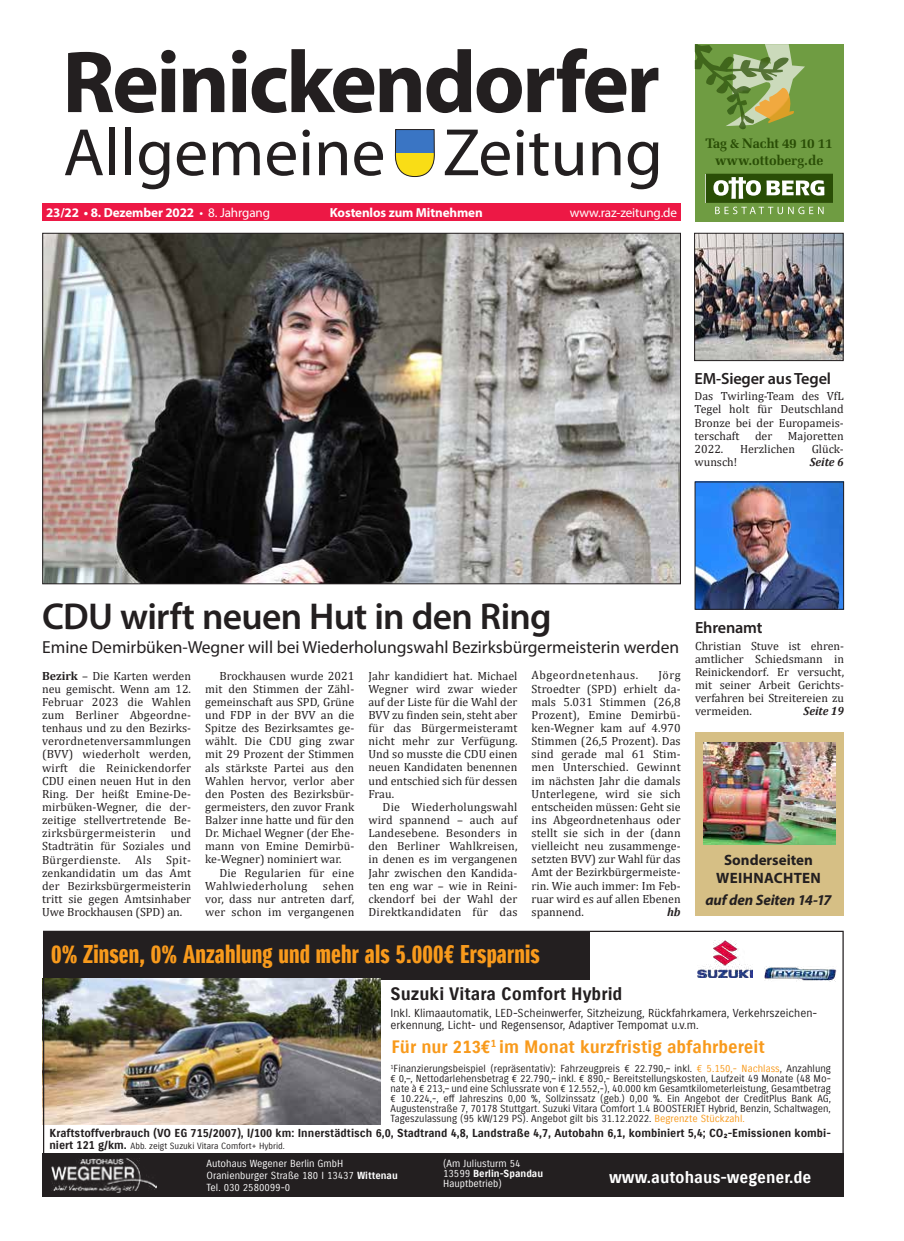
<style>
.page{position:relative;width:904px;height:1241px;background:#fff}
.page>*{position:absolute;margin:0;border:0;box-sizing:border-box;transform-origin:0 0}
.t1{font:700 88.5px "Myriad Pro";letter-spacing:-.03em;color:#231f20}
.t2{font:67.5px "Myriad Pro";color:#231f20}
.t3{font:600 37.5px "Myriad Pro";letter-spacing:-.02em;color:#231f20}
.t4{font:25px "Suzuki PRO Headline";letter-spacing:.005em;color:#f89a1c}
.t5{font:17.5px "Myriad Pro";color:#231f20}
.t6{font:17.5px "Suzuki PRO Bold";color:#f89a1c}
.t7{font:17.5px "Suzuki PRO Bold";color:#231f20}
.t8{font:600 16.25px "Myriad Pro";letter-spacing:-.01em;color:#231f20}
.t9{font:16.25px "Suzuki PRO Bold";color:#fff}
.t10{font:700 15px/18px "Myriad Pro";color:#231f20;text-align:center}
.t11{font:italic 700 15px "Myriad Pro";letter-spacing:-.01em;color:#231f20}
.t12{font:700 13.75px/16.2px "Melior LT Std";color:#2a4e06;text-align:center}
.t13{font:700 13.12px "Myriad Pro";letter-spacing:-.01em;color:#fff}
.t14{font:13.12px "Myriad Pro";letter-spacing:-.01em;color:#fff}
.t15{font:11.88px/13.1px "Cambria";color:#231f20;text-align:justify}
.t16{font:11.88px "Cambria";letter-spacing:.04em;color:#231f20}
.t17{font:italic 700 11.88px "Cambria";color:#231f20}
.t18{font:11.25px/11.2px "Suzuki PRO Regular";color:#231f20}
.t19{font:11.25px "Suzuki PRO Bold";color:#231f20}
.t20{font:10px/10px "Suzuki PRO Regular";color:#231f20;text-align:justify}
.t21{font:10px/12px "Suzuki PRO Regular";color:#fff}
.t22{font:10px "Suzuki PRO Bold";color:#fff}
.t23{font:8.75px "Suzuki PRO Regular";color:#231f20}
.s1{font-weight:400}
.s2{font-weight:700}
.s3{color:#f89a1c}
.s4{font-family:"Suzuki PRO Bold";font-size:11.25px}
.s5{font-family:"Suzuki PRO Bold"}
.s6{font-family:"Suzuki PRO Regular"}
</style>
<div class="page">
<div style="left:43px;top:203px;width:637px;height:17px;background:#ed1845"></div>
<img style="left:696px;top:235px;width:145px;height:124px">
<div style="left:694px;top:233px;width:149px;height:128px;border:1px solid #231f20"></div>
<div style="left:694px;top:44px;width:149px;height:177px;background:#6f9c42"></div>
<svg style="left:705px;top:174px;width:128px;height:40px"></svg>
<img style="left:788px;top:44px;width:17px;height:44px">
<img style="left:694px;top:44px;width:94px;height:85px">
<img style="left:754px;top:88px;width:40px;height:35px">
<img style="left:45px;top:235px;width:633px;height:347px">
<svg style="left:393px;top:129px;width:43px;height:200px"></svg>
<div style="left:695px;top:732px;width:149px;height:183px;background:#d6bf85"></div>
<img style="left:703px;top:742px;width:132px;height:102px">
<img style="left:697px;top:483px;width:144px;height:124px">
<div style="left:43px;top:1153px;width:800px;height:43px;background:#231f20"></div>
<img style="left:51px;top:1158px;width:105px;height:34px">
<div style="left:43px;top:930px;width:546px;height:49px;background:#231f20"></div>
<img style="left:45px;top:978px;width:336px;height:146px">
<img style="left:764px;top:966px;width:72px;height:15px">
<img style="left:697px;top:940px;width:56px;height:37px">
<h1 class="t1" style="left:62px;top:24px;width:599px">Reinickendorfer</h1>
<h2 class="t2" style="left:63px;top:111px;width:601px">Allgemeine Zeitung</h2>
<p class="t12" style="left:705px;top:135px;width:129px">Tag &amp; Nacht 49 10 11 www.ottoberg.de</p>
<p class="t13" style="left:46px;top:204px;width:225px">23/22 • 8. Dezember 2022 <span class="s1">• 8. Jahrgang</span></p>
<p class="t13" style="left:330px;top:204px;width:154px">Kostenlos zum Mitnehmen</p>
<p class="t14" style="left:569px;top:204px;width:109px">www.raz-zeitung.de</p>
<h3 class="t8" style="left:694px;top:368px;width:138px">EM-Sieger aus Tegel</h3>
<p class="t15" style="left:694px;top:389px;width:151px">Das Twirling-Team des VfL Tegel holt für Deutschland Bronze bei der Europameis&shy;terschaft</p>
<p class="t15" style="left:755px;top:429px;width:19px">der</p>
<p class="t15" style="left:787px;top:429px;width:57px">Majoretten</p>
<p class="t15" style="left:694px;top:442px;width:30px">2022.</p>
<p class="t15" style="left:740px;top:442px;width:56px">Herzlichen</p>
<p class="t15" style="left:811px;top:442px;width:34px">Glück-</p>
<p class="t15" style="left:694px;top:455px;width:44px">wunsch!</p>
<p class="t17" style="left:809px;top:453px;width:35px">Seite 6</p>
<h3 class="t3" style="left:42px;top:592px;width:511px">CDU wirft neuen Hut in den Ring</h3>
<h3 class="t5" style="left:42px;top:636px;width:638px">Emine Demirbüken-Wegner will bei Wiederholungswahl Bezirksbürgermeisterin werden</h3>
<p class="t15" style="left:42px;top:669px;width:150px"><span class="s2">Bezirk</span> – Die Karten werden neu gemischt. Wenn am 12.<br>Februar 2023 die Wahlen zum Berliner Abgeordne&shy;tenhaus und zu den Bezirks&shy;verordnetenversammlungen (BVV) wiederholt werden, wirft die Reinickendorfer CDU einen neuen Hut in den Ring. Der heißt Emine-De&shy;mirbüken-Wegner, die der&shy;zeitige stellvertretende Be&shy;zirksbürgermeisterin und Stadträtin für Soziales und Bürgerdienste. Als Spit&shy;zenkandidatin um das Amt der Bezirksbürgermeisterin tritt sie gegen Amtsinhaber Uwe Brockhausen (SPD) an.</p>
<p class="t15" style="left:205px;top:668px;width:150px;text-indent:14px">Brockhausen wurde 2021 mit den Stimmen der Zähl&shy;gemeinschaft aus SPD, Grüne und FDP in der BVV an die Spitze des Bezirksamtes ge&shy;wählt. Die CDU ging zwar mit 29 Prozent der Stimmen als stärkste Partei aus den Wahlen hervor, verlor aber den Posten des Bezirksbür&shy;germeisters, den zuvor Frank Balzer inne hatte und für den Dr. Michael Wegner (der Ehe&shy;mann von Emine Demirbü&shy;ke-Wegner) nominiert war.</p>
<p class="t16" style="left:531px;top:668px;width:108px">Abgeordnetenhaus.</p>
<p class="t15" style="left:368px;top:668px;width:150px">Jahr kandidiert hat. Michael Wegner wird zwar wieder auf der Liste für die Wahl der BVV zu finden sein, steht aber für das Bürgermeisteramt nicht mehr zur Verfügung.<br>Und so musste die CDU einen neuen Kandidaten benennen und entschied sich für dessen Frau.</p>
<p class="t15" style="left:368px;top:800px;width:150px;text-indent:14px">Die Wiederholungswahl wird spannend – auch auf Landesebene. Besonders in den Berliner Wahlkreisen, in denen es im vergangenen Jahr zwischen den Kandida&shy;ten eng war – wie in Reini&shy;ckendorf bei der Wahl der Direktkandidaten für das</p>
<p class="t15" style="left:531px;top:668px;width:150px;text-indent:127px">Jörg Stroedter (SPD) erhielt da&shy;mals 5.031 Stimmen (26,8<br>Prozent), Emine Demirbü&shy;ken-Wegner kam auf 4.970<br>Stimmen (26,5 Prozent). Das sind gerade mal 61 Stim&shy;men Unterschied. Gewinnt im nächsten Jahr die damals Unterlegene, wird sie sich entscheiden müssen: Geht sie ins Abgeordnetenhaus oder stellt sie sich in der (dann vielleicht neu zusammenge&shy;setzten BVV) zur Wahl für das Amt der Bezirkbürgermeiste&shy;rin. Wie auch immer: Im Feb&shy;ruar wird es auf allen Ebenen spannend.</p>
<p class="t15" style="left:205px;top:865px;width:150px;text-indent:14px">Die Regularien für eine<br>Wahlwiederholung</p>
<p class="t15" style="left:205px;top:878px;width:150px;text-indent:118px">sehen vor, dass nur antreten darf, wer schon im vergangenen</p>
<p class="t17" style="left:667px;top:903px;width:15px">hb</p>
<h3 class="t4" style="left:51px;top:938px;width:490px">0% Zinsen, 0% Anzahlung und mehr als 5.000€ Ersparnis</h3>
<h3 class="t8" style="left:695px;top:617px;width:69px">Ehrenamt</h3>
<p class="t15" style="left:695px;top:639px;width:151px">Christian Stuve ist ehren&shy;amtlicher Schiedsmann in Reinickendorf. Er versucht, mit seiner Arbeit Gerichts&shy;verfahren bei Streitereien zu vermeiden.</p>
<p class="t17" style="left:803px;top:702px;width:42px">Seite 19</p>
<p class="t10" style="left:716px;top:850px;width:106px">Sonderseiten<br>WEIHNACHTEN</p>
<p class="t11" style="left:705px;top:889px;width:128px">auf den Seiten 14-17</p>
<h3 class="t7" style="left:390px;top:982px;width:233px">Suzuki Vitara Comfort Hybrid</h3>
<h3 class="t6" style="left:391px;top:1035px;width:375px">Für nur 213€<sup>1</sup> im Monat kurzfristig abfahrbereit</h3>
<p class="t18" style="left:390px;top:1007px;width:428px">Inkl. Klimaautomatik, LED-Scheinwerfer, Sitzheizung, Rückfahrkamera, Verkehrszeichen&shy;erkennung, Licht- und Regensensor, Adaptiver Tempomat u.v.m.</p>
<p class="t20" style="left:390px;top:1063px;width:442px"><sup>1</sup>Finanzierungsbeispiel (repräsentativ): Fahrzeugpreis € 22.790,– inkl. <span class="s3">€ 5.150,- Nachlass</span>, Anzahlung € 0,–, Nettodarlehensbetrag € 22.790,– inkl. € 890,- Bereitstellungskosten, Laufzeit 49 Monate (48 Mo&shy;nate à € 213,– und eine Schlussrate von € 12.552,-), 40.000 km Gesamtkilometerleistung, Gesamtbetrag € 10.224,-, eff Jahreszins 0,00 %, Sollzinssatz (geb.) 0,00 %. Ein Angebot der CreditPlus Bank AG, Augustenstraße 7, 70178 Stuttgart. Suzuki Vitara Comfort 1.4 BOOSTERJET Hybrid, Benzin, Schaltwagen, Tageszulassung (95 kW/129 PS). Angebot gilt bis 31.12.2022. <span class="s3">Begrenzte Stückzahl.</span></p>
<p class="t19" style="left:49px;top:1125px;width:783px">Kraftstoffverbrauch (VO EG 715/2007), l/100 km: Innerstädtisch 6,0, Stadtrand 4,8, Landstraße 4,7, Autobahn 6,1, kombiniert 5,4; CO₂-Emissionen kombi-</p>
<p class="t23" style="left:49px;top:1140px;width:237px"><span class="s4">niert 121 g/km.</span> Abb. zeigt Suzuki Vitara Comfort+ Hybrid.</p>
<p class="t21" style="left:206px;top:1157px;width:193px">Autohaus Wegener Berlin GmbH<br>Oranienburger Straße 180 I 13437 <span class="s5">Wittenau<br></span>Tel. 030 2580099-0</p>
<p class="t21" style="left:443px;top:1157px;width:79px">(Am Juliusturm 54</p>
<p class="t22" style="left:443px;top:1167px;width:101px"><span class="s6">13599</span> Berlin-Spandau</p>
<p class="t21" style="left:443px;top:1177px;width:60px">Hauptbetrieb)</p>
<h3 class="t9" style="left:609px;top:1166px;width:204px">www.autohaus-wegener.de</h3>
</div>
